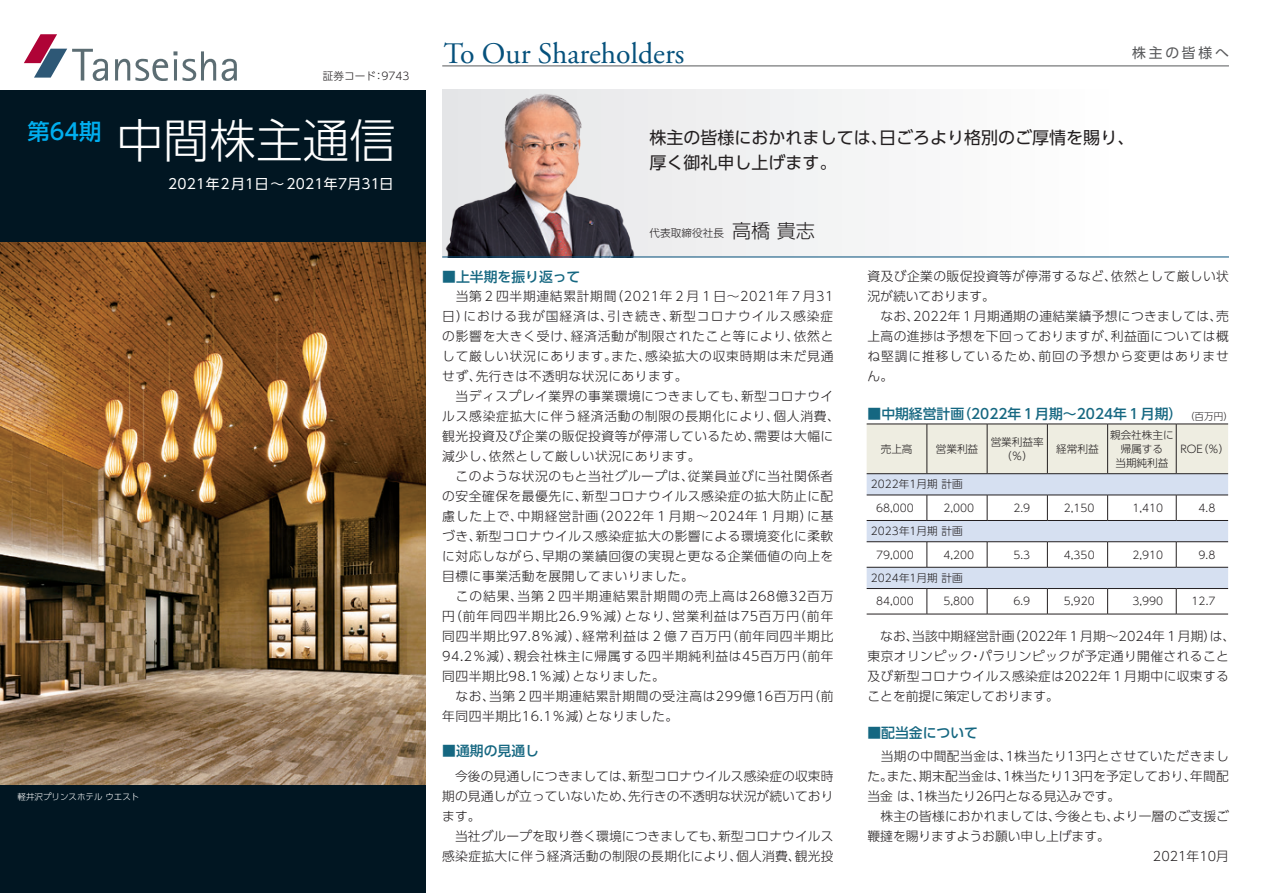
<style>
.page{position:relative;width:1263px;height:893px;background:#fff}
.page>*{position:absolute;margin:0;border:0;box-sizing:border-box;transform-origin:0 0}
.t1{font:300 46.5px "UD Shin Go Pro";color:#fff}
.t2{font:29.7px "Adobe Garamond Pro";color:#06517c}
.t3{font:500 22.35px "UD Shin Go Pro";color:#00aeef}
.t4{font:16.95px/25.5px "UD Shin Go Pro";color:#231f20}
.t5{font:500 13.8px "UD Shin Go Pro";color:#156781}
.t6{font:13.8px "UD Shin Go Pro";letter-spacing:.02em;color:#fff}
.t7{font:13.8px "UD Shin Go Pro";letter-spacing:.2em;color:#57585a}
.t8{font:300 12.75px/20px "UD Shin Go Pro";letter-spacing:.04em;color:#231f20}
.t9{font:300 12.75px/20px "UD Shin Go Pro";letter-spacing:.005em;color:#231f20}
.t10{font:300 12.75px "UD Shin Go Pro";letter-spacing:.015em;color:#231f20}
.t11{font:300 12.75px "UD Shin Go Pro";color:#231f20}
.t12{font:300 10.65px/13.8px "UD Shin Go Pro";color:#231f20}
.t13{font:300 9.6px "UD Shin Go Pro";color:#231f20}
.t14{font:300 8.55px "UD Shin Go Pro";color:#fff}
.s1{font-size:19.2px}
</style>
<div class="page">
<div style="left:0;top:90px;width:425px;height:197px;background:#011622"></div>
<div style="left:0;top:442px;width:425px;height:451px;background:#011622"></div>
<hr style="left:442px;top:66px;width:787px;height:1px;background:#57585a">
<img style="left:0;top:242px;width:425px;height:543px">
<svg style="left:115px;top:51px;width:62px;height:30px"></svg>
<svg style="left:183px;top:51px;width:33px;height:30px"></svg>
<svg style="left:222px;top:59px;width:15px;height:22px"></svg>
<svg style="left:24px;top:34px;width:84px;height:47px"></svg>
<div style="left:442px;top:89px;width:684px;height:168px;background:#f6f6f7"></div>
<img style="left:442px;top:89px;width:215px;height:168px">
<hr style="left:442px;top:257px;width:787px;height:1px;background:#06517c">
<hr style="left:867px;top:614px;width:60px;height:1px;background:#231f20">
<hr style="left:927px;top:614px;width:60px;height:1px;background:#231f20">
<hr style="left:987px;top:614px;width:60px;height:1px;background:#231f20">
<hr style="left:1047px;top:614px;width:60px;height:1px;background:#231f20">
<hr style="left:1107px;top:614px;width:69px;height:1px;background:#231f20">
<hr style="left:1176px;top:614px;width:52px;height:1px;background:#231f20">
<svg style="left:867px;top:424px;width:361px;height:190px"></svg>
<p class="t12" style="left:323px;top:69px;width:88px">証券コード：9743</p>
<h3 class="t3" style="left:27px;top:113px;width:76px">第64期</h3>
<h1 class="t1" style="left:116px;top:103px;width:281px">中間株主通信</h1>
<p class="t6" style="left:168px;top:172px;width:227px">2021年2月1日〜2021年7月31日</p>
<p class="t14" style="left:18px;top:790px;width:123px">軽井沢プリンスホテル ウエスト</p>
<h2 class="t2" style="left:444px;top:36px;width:242px">To Our Shareholders</h2>
<p class="t7" style="left:1132px;top:42px;width:98px">株主の皆様へ</p>
<h3 class="t4" style="left:649px;top:124px;width:486px">株主の皆様におかれましては、日ごろより格別のご厚情を賜り、厚く御礼申し上げます。</h3>
<p class="t5" style="left:442px;top:266px;width:140px">■上半期を振り返って</p>
<p class="t12" style="left:649px;top:226px;width:167px">代表取締役社長 <span class="s1">高橋 貴志</span></p>
<p class="t8" style="left:442px;top:286px;width:399px">　当第２四半期連結累計期間（2021年２月１日～2021年７月31日）における我が国経済は、引き続き、新型コロナウイルス感染症の影響を大きく受け、経済活動が制限されたこと等により、依然として厳しい状況にあります。また、感染拡大の収束時期は未だ見通せず、先行きは不透明な状況にあります。<br>　当ディスプレイ業界の事業環境につきましても、新型コロナウイルス感染症拡大に伴う経済活動の制限の長期化により、個人消費、観光投資及び企業の販促投資等が停滞しているため、需要は大幅に減少し、依然として厳しい状況にあります。<br>　このような状況のもと当社グループは、従業員並びに当社関係者の安全確保を最優先に、新型コロナウイルス感染症の拡大防止に配慮した上で、中期経営計画（2022年１月期～2024年１月期）に基づき、新型コロナウイルス感染症拡大の影響による環境変化に柔軟に対応しながら、早期の業績回復の実現と更なる企業価値の向上を目標に事業活動を展開してまいりました。<br>　この結果、当第２四半期連結累計期間の売上高は268億32百万円（前年同四半期比26.9％減）となり、営業利益は75百万円（前年同四半期比97.8％減）、経常利益は２億７百万円（前年同四半期比94.2％減）、親会社株主に帰属する四半期純利益は45百万円（前年同四半期比98.1％減）となりました。<br>　なお、当第２四半期連結累計期間の受注高は299億16百万円（前年同四半期比16.1％減）となりました。</p>
<p class="t5" style="left:442px;top:740px;width:98px">■通期の見通し</p>
<p class="t9" style="left:442px;top:766px;width:393px">　今後の見通しにつきましては、新型コロナウイルス感染症の収束時期の見通しが立っていないため、先行きの不透明な状況が続いております。<br>　当社グループを取り巻く環境につきましても、新型コロナウイルス感染症拡大に伴う経済活動の制限の長期化により、個人消費、観光投</p>
<p class="t8" style="left:867px;top:266px;width:363px">資及び企業の販促投資等が停滞するなど、依然として厳しい状況が続いております。</p>
<p class="t8" style="left:867px;top:306px;width:363px;text-align:justify;text-indent:13px">なお、2022年１月期通期の連結業績予想につきましては、売上高の進捗は予想を下回っておりますが、利益面については概ね堅調に推移しているため、前回の予想から変更はありません。</p>
<p class="t5" style="left:867px;top:402px;width:316px">■中期経営計画（2022年１月期～2024年１月期）</p>
<p class="t12" style="left:881px;top:442px;width:33px">売上高</p>
<p class="t12" style="left:936px;top:442px;width:44px">営業利益</p>
<p class="t12" style="left:991px;top:435px;width:55px;text-align:center">営業利益率（％）</p>
<p class="t12" style="left:1056px;top:442px;width:44px">経常利益</p>
<p class="t12" style="left:1110px;top:428px;width:65px;text-align:center">親会社株主に帰属する<br>当期純利益</p>
<p class="t13" style="left:1185px;top:408px;width:49px">（百万円）</p>
<p class="t12" style="left:1180px;top:442px;width:51px">ROE（％）</p>
<p class="t12" style="left:876px;top:472px;width:88px;line-height:23.4px;text-indent:-5px">2022年1月期 計画<br>68,000</p>
<p class="t12" style="left:943px;top:500px;width:32px">2,000</p>
<p class="t12" style="left:1013px;top:500px;width:18px">2.9</p>
<p class="t12" style="left:1064px;top:500px;width:32px">2,150</p>
<p class="t12" style="left:1132px;top:500px;width:32px">1,410</p>
<p class="t12" style="left:1198px;top:500px;width:18px">4.8</p>
<p class="t12" style="left:876px;top:519px;width:88px;line-height:23.4px;text-indent:-5px">2023年1月期 計画<br>79,000</p>
<p class="t12" style="left:943px;top:547px;width:32px">4,200</p>
<p class="t12" style="left:1013px;top:547px;width:18px">5.3</p>
<p class="t12" style="left:1064px;top:547px;width:32px">4,350</p>
<p class="t12" style="left:1132px;top:547px;width:32px">2,910</p>
<p class="t12" style="left:1198px;top:547px;width:18px">9.8</p>
<p class="t12" style="left:876px;top:566px;width:88px;line-height:23.4px;text-indent:-5px">2024年1月期 計画<br>84,000</p>
<p class="t12" style="left:943px;top:594px;width:32px">5,800</p>
<p class="t12" style="left:1013px;top:594px;width:18px">6.9</p>
<p class="t12" style="left:1064px;top:594px;width:32px">5,920</p>
<p class="t12" style="left:1132px;top:594px;width:32px">3,990</p>
<p class="t12" style="left:1191px;top:594px;width:25px">12.7</p>
<p class="t8" style="left:867px;top:626px;width:369px">　なお、当該中期経営計画（2022年１月期～2024年１月期）は、東京オリンピック・パラリンピックが予定通り開催されること及び新型コロナウイルス感染症は2022年１月期中に収束することを前提に策定しております。</p>
<p class="t5" style="left:867px;top:722px;width:112px">■配当金について</p>
<p class="t8" style="left:867px;top:746px;width:363px">　当期の中間配当金は、1株当たり13円とさせていただきまし</p>
<p class="t10" style="left:867px;top:766px;width:363px">た。また、期末配当金は、1株当たり13円を予定しており、年間配</p>
<p class="t11" style="left:867px;top:786px;width:254px">当金 は、1株当たり26円となる見込みです。</p>
<p class="t10" style="left:867px;top:806px;width:363px">　株主の皆様におかれましては、今後とも、より一層のご支援ご</p>
<p class="t11" style="left:867px;top:826px;width:244px">鞭撻を賜りますようお願い申し上げます。</p>
<p class="t11" style="left:1140px;top:846px;width:90px">　2021年10月</p>
</div>
